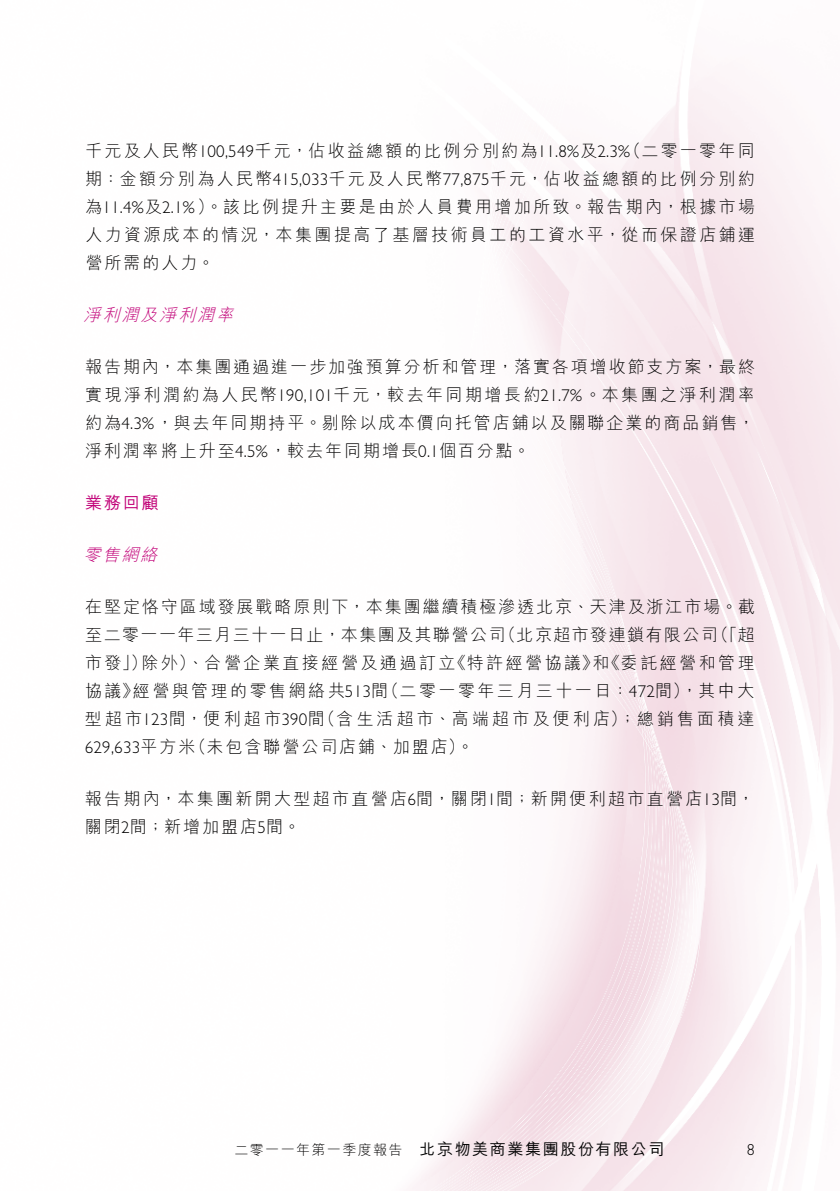
<style>
.page{position:relative;width:840px;height:1191px;background:#fff}
.page>*{position:absolute;margin:0;border:0;box-sizing:border-box;transform-origin:0 0}
.t1{font:300 17px/28px "M Hei HK";letter-spacing:.135em;color:#000}
.t2{font:300 17px/28px "M Hei HK";letter-spacing:.115em;color:#000;text-align:right}
.t3{font:300 17px/28px "M Hei HK";letter-spacing:.085em;color:#000}
.t4{font:300 17px "M Hei HK";letter-spacing:.185em;color:#000}
.t5{font:italic 300 17px "M Hei HK";color:#c10077}
.t6{font:300 17px "Gill Sans Std";letter-spacing:.015em;color:#000}
.t7{font:500 17px "M Hei HK";color:#c10077}
.t8{font:500 16px "M Hei HK";letter-spacing:.1em;color:#000}
.t9{font:300 16px "Gill Sans Std";color:#000}
.t10{font:300 14px "M Hei HK";letter-spacing:.1em;color:#000}
.s1{font-family:"Gill Sans Std"}
.s2{font-family:"M Hei HK"}
</style>
<div class="page">
<img style="left:412px;top:72px;width:427px;height:1119px">
<p class="t1" style="left:623px;top:136px;width:132px">（二零一零年同</p>
<p class="t1" style="left:85px;top:136px;width:671px">千元及人民幣<span class="s1">100,549</span>千元，佔收益總額的比例分別約為<span class="s1">11.8%</span>及<span class="s1">2.3%<br></span>期：金額分別為人民幣<span class="s1">415,033</span>千元及人民幣<span class="s1">77,875</span>千元，佔收益總額的比例分別約為<span class="s1">11.4%</span>及<span class="s1">2.1%</span>）。該比例提升主要是由於人員費用增加所致。報告期內，根據市場人力資源成本的情況，本集團提高了基層技術員工的工資水平，從而保證店鋪運營所需的人力。</p>
<p class="t5" style="left:83px;top:303px;width:157px">淨利潤及淨利潤率</p>
<p class="t1" style="left:85px;top:352px;width:671px;text-align:justify">報告期內，本集團通過進一步加強預算分析和管理，落實各項增收節支方案，最終實現淨利潤約為人民幣<span class="s1">190,101</span>千元，較去年同期增長約<span class="s1">21.7%</span>。本集團之淨利潤率約為<span class="s1">4.3%</span>，與去年同期持平。剔除以成本價向托管店鋪以及關聯企業的商品銷售，淨利潤率將上升至<span class="s1">4.5%</span>，較去年同期增長<span class="s1">0.1</span>個百分點。</p>
<p class="t7" style="left:85px;top:490px;width:75px">業務回顧</p>
<p class="t5" style="left:83px;top:543px;width:81px">零售網絡</p>
<p class="t2" style="left:85px;top:592px;width:671px">在堅定恪守區域發展戰略原則下，本集團繼續積極滲透北京、天津及浙江市場。截（「超</p>
<p class="t3" style="left:499px;top:620px;width:220px">（北京超市發連鎖有限公司</p>
<p class="t3" style="left:449px;top:620px;width:307px;text-indent:-364px">至二零一一年三月三十一日止，本集團及其聯營公司<br>《特許經營協議》《委託經營和管理</p>
<p class="t1" style="left:85px;top:648px;width:64px">市發」）</p>
<p class="t1" style="left:142px;top:648px;width:315px">除外）、合營企業直接經營及通過訂立</p>
<p class="t1" style="left:592px;top:648px;width:18px">和</p>
<p class="t1" style="left:133px;top:676px;width:257px">經營與管理的零售網絡共<span class="s1">513</span>間</p>
<p class="t1" style="left:382px;top:676px;width:374px">（二零一零年三月三十一日：<span class="s1">472</span>間，）其中大</p>
<p class="t1" style="left:85px;top:676px;width:55px">協議》</p>
<p class="t4" style="left:318px;top:707px;width:437px">（含生活超市、高端超市及便利店）；總銷售面積達</p>
<p class="t2" style="left:189px;top:704px;width:286px;text-align:left;text-indent:-104px">型超市<span class="s1">123</span>間，便利超市<span class="s1">390</span>間<br>（未包含聯營公司店鋪、加盟店。(</p>
<p class="t6" style="left:85px;top:738px;width:112px">629,633<span class="s2">平方米</span></p>
<p class="t1" style="left:85px;top:784px;width:670px">報告期內，本集團新開大型超市直營店間<span class="s1">6</span> ，關閉間<span class="s1">1</span> ；新開便利超市直營店<span class="s1">13</span>間，關閉間<span class="s1">2</span> ；新增加盟店間<span class="s1">5</span> 。</p>
<p class="t10" style="left:234px;top:1140px;width:170px">二零一一年第一季度報告</p>
<p class="t8" style="left:419px;top:1138px;width:246px">北京物美商業集團股份有限公司</p>
<p class="t9" style="left:746px;top:1140px;width:9px">8</p>
</div>
